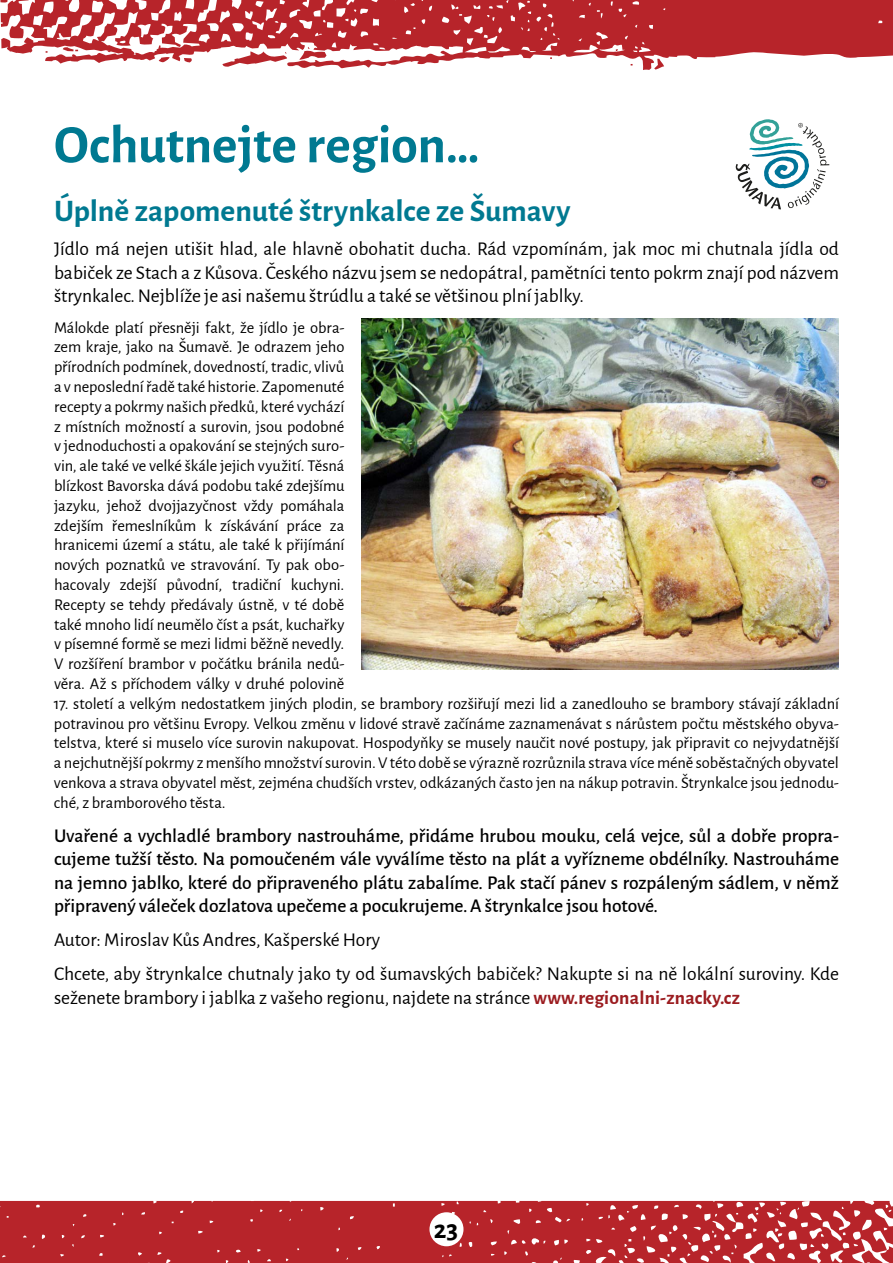
<style>
.page{position:relative;width:893px;height:1263px;background:#fff}
.page>*{position:absolute;margin:0;border:0;box-sizing:border-box;transform-origin:0 0}
.t1{font:700 54px "Alegreya Sans";letter-spacing:-.005em;color:#007991}
.t2{font:700 31.5px "Alegreya Sans";color:#007991}
.t3{font:700 27px "Alegreya Sans";color:#000}
.t4{font:19.5px/23.4px "Alegreya Sans";color:#000;text-align:justify}
.t5{font:500 19.5px/23.4px "Alegreya Sans";color:#000;text-align:justify}
.t6{font:16.5px/19.8px "Alegreya Sans";letter-spacing:-.005em;color:#000;text-align:justify}
.s1{font-weight:700;color:#9b1c20}
</style>
<div class="page">
<svg style="left:736px;top:119px;width:93px;height:90px"></svg>
<img style="left:361px;top:319px;width:478px;height:351px">
<svg style="left:0;top:1200px;width:893px;height:63px;background:#bd363b"></svg>
<svg style="left:0;top:0;width:893px;height:70px;fill:#b7242a"></svg>
<div style="left:429px;top:1212px;width:34px;height:34px;background:#fff;border-radius:50%"></div>
<h1 class="t1" style="left:54px;top:105px;width:427px">Ochutnejte region…</h1>
<h2 class="t2" style="left:54px;top:188px;width:518px">Úplně zapomenuté štrynkalce ze Šumavy</h2>
<p class="t4" style="left:54px;top:236px;width:786px">Jídlo má nejen utišit hlad, ale hlavně obohatit ducha. Rád vzpomínám, jak moc mi chutnala jídla od babiček ze Stach a z Kůsova. Českého názvu jsem se nedopátral, pamětníci tento pokrm znají pod názvem štrynkalec. Nejblíže je asi našemu štrúdlu a také se většinou plní jablky.</p>
<p class="t6" style="left:54px;top:317px;width:292px">Málokde platí přesněji fakt, že jídlo je obra&shy;zem kraje, jako na Šumavě. Je odrazem jeho přírodních podmínek, dovedností, tradic, vlivů a v neposlední řadě také historie. Zapomenuté recepty a pokrmy našich předků, které vychází z místních možností a surovin, jsou podobné v jednoduchosti a opakování se stejných suro&shy;vin, ale také ve velké škále jejich využití. Těsná blízkost Bavorska dává podobu také zdejšímu jazyku, jehož dvojjazyčnost vždy pomáhala zdejším řemeslníkům k získávání práce za hranicemi území a státu, ale také k přijímání nových poznatků ve stravování. Ty pak obo&shy;hacovaly zdejší původní, tradiční kuchyni.<br>Recepty se tehdy předávaly ústně, v té době také mnoho lidí neumělo číst a psát, kuchařky v písemné formě se mezi lidmi běžně nevedly.<br>V rozšíření brambor v počátku bránila nedů&shy;věra. Až s příchodem války v druhé polovině</p>
<p class="t6" style="left:54px;top:693px;width:786px">17. století a velkým nedostatkem jiných plodin, se brambory rozšiřují mezi lid a zanedlouho se brambory stávají základní potravinou pro většinu Evropy. Velkou změnu v lidové stravě začínáme zaznamenávat s nárůstem počtu městského obyva&shy;telstva, které si muselo více surovin nakupovat. Hospodyňky se musely naučit nové postupy, jak připravit co nejvydatnější a nejchutnější pokrmy z menšího množství surovin. V této době se výrazně rozrůznila strava více méně soběstačných obyvatel venkova a strava obyvatel měst, zejména chudších vrstev, odkázaných často jen na nákup potravin. Štrynkalce jsou jednodu&shy;ché, z bramborového těsta.</p>
<p class="t5" style="left:54px;top:823px;width:786px">Uvařené a vychladlé brambory nastrouháme, přidáme hrubou mouku, celá vejce, sůl a dobře propra&shy;cujeme tužší těsto. Na pomoučeném vále vyválíme těsto na plát a vyřízneme obdélníky. Nastrouháme na jemno jablko, které do připraveného plátu zabalíme. Pak stačí pánev s rozpáleným sádlem, v němž připravený váleček dozlatova upečeme a pocukrujeme. A štrynkalce jsou hotové.</p>
<p class="t4" style="left:54px;top:922px;width:786px;line-height:34px">Autor: Miroslav Kůs Andres, Kašperské Hory<br>Chcete, aby štrynkalce chutnaly jako ty od šumavských babiček? Nakupte si na ně lokální suroviny. Kde</p>
<p class="t4" style="left:54px;top:985px;width:687px">seženete brambory i jablka z vašeho regionu, najdete na stránce <span class="s1">www.regionalni-znacky.cz</span></p>
<h3 class="t3" style="left:434px;top:1209px;width:26px">23</h3>
</div>
